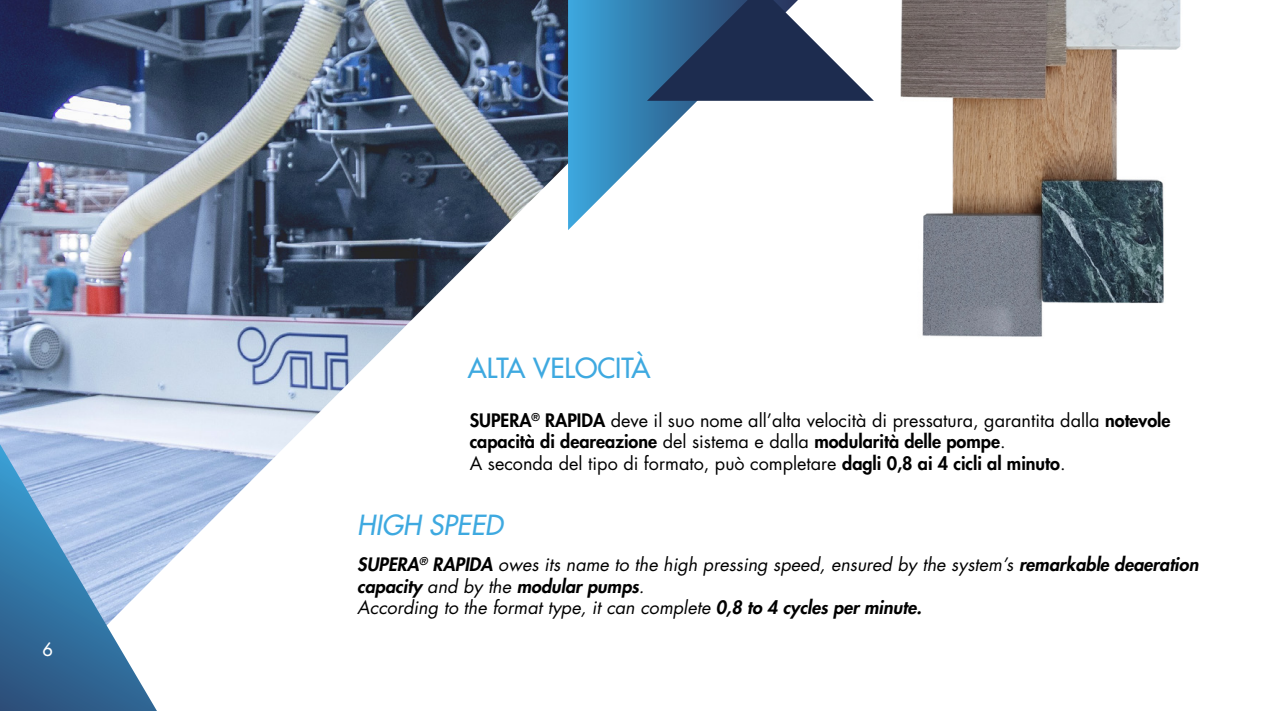
<style>
.page{position:relative;width:1263px;height:711px;background:#fff}
.page>*{position:absolute;margin:0;border:0;box-sizing:border-box;transform-origin:0 0}
.t1{font:500 27px "Futura Std";color:#3ea9e0}
.t2{font:italic 500 27px "Futura Std";color:#3ea9e0}
.t3{font:18px/21.6px "Futura Std";color:#000}
.t4{font:italic 18px/21.6px "Futura Std";color:#000}
.t5{font:500 18px "Futura Std";color:#fff}
.s1{font-weight:800}
</style>
<div class="page">
<img style="left:900px;top:0;width:281px;height:337px">
<img style="left:0;top:0;width:568px;height:575px">
<svg style="left:568px;top:0;width:129px;height:230px"></svg>
<svg style="left:647px;top:0;width:227px;height:101px"></svg>
<svg style="left:0;top:444px;width:157px;height:266px;background:#759ec4"></svg>
<p class="t5" style="left:43px;top:638px;width:12px">6</p>
<h1 class="t1" style="left:468px;top:351px;width:184px">ALTA VELOCITÀ</h1>
<p class="t3" style="left:470px;top:409px;width:702px"><span class="s1">SUPERA</span><sup>®</sup> <span class="s1">RAPIDA</span> deve il suo nome all’alta velocità di pressatura, garantita dalla <span class="s1">notevole capacità di deareazione</span> del sistema e dalla <span class="s1">modularità delle pompe</span>.<br>A seconda del tipo di formato, può completare <span class="s1">dagli 0,8 ai 4 cicli al minuto</span>.</p>
<h1 class="t2" style="left:357px;top:507px;width:147px">HIGH SPEED</h1>
<p class="t4" style="left:357px;top:553px;width:843px"><span class="s1">SUPERA</span><sup>®</sup> <span class="s1">RAPIDA</span> owes its name to the high pressing speed, ensured by the system’s <span class="s1">remarkable deaeration capacity</span> and by the <span class="s1">modular pumps</span>.<br>According to the format type, it can complete <span class="s1">0,8 to 4 cycles per minute.</span></p>
</div>
